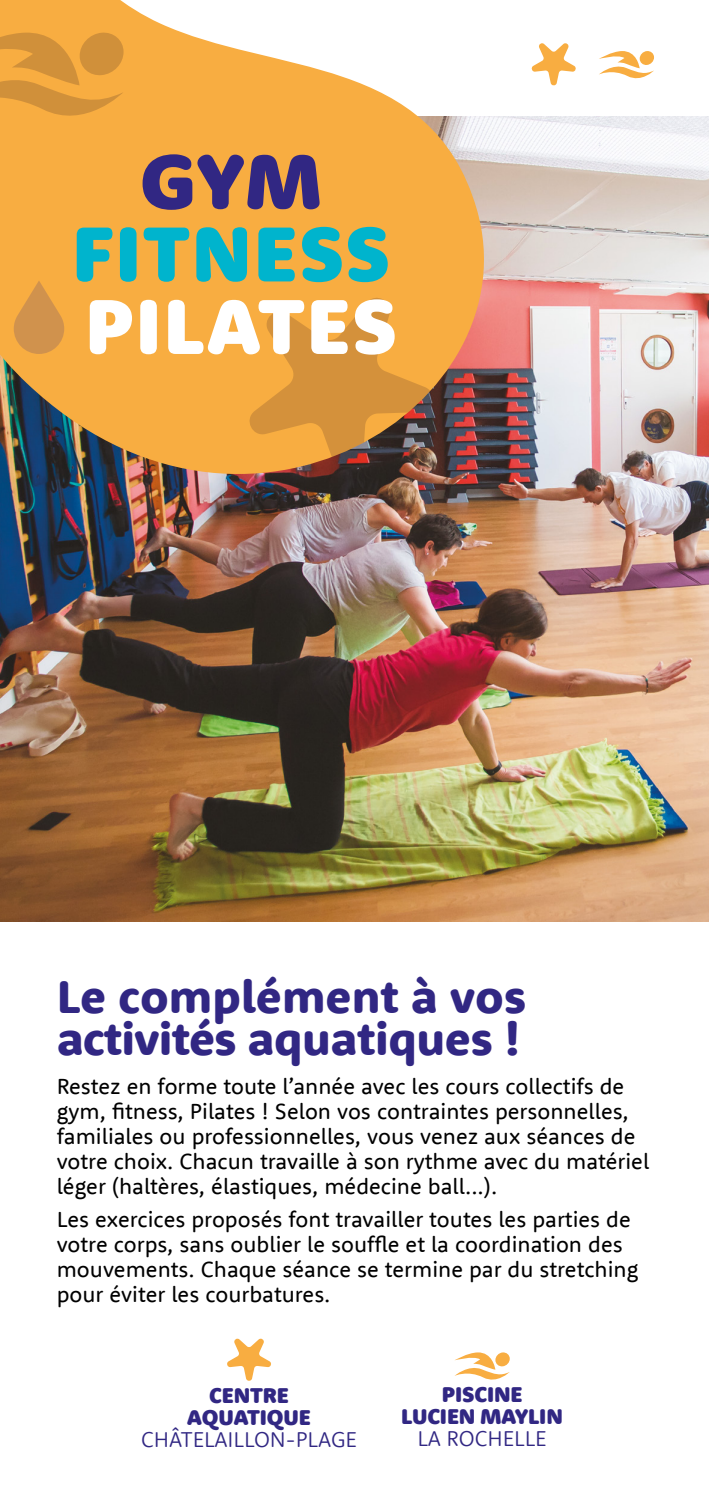
<style>
.page{position:relative;width:709px;height:1489px;background:#fff}
.page>*{position:absolute;margin:0;border:0;box-sizing:border-box;transform-origin:0 0}
.t1{font:900 80px "Rooney Sans";letter-spacing:.025em;color:#00b4cd}
.t2{font:900 80px "Rooney Sans";letter-spacing:.025em;color:#fff}
.t3{font:900 80px "Rooney Sans";color:#312783}
.t4{font:800 47.5px/42.5px "Rooney Sans";letter-spacing:-.01em;color:#312783}
.t5{font:22.5px/25px "Rooney Sans";color:#000}
.t6{font:900 22px/22px "Rooney Sans";letter-spacing:-.005em;color:#312783;text-align:center}
.t7{font:300 22px "Rooney Sans";letter-spacing:-.005em;color:#312783}
</style>
<div class="page">
<img style="left:0;top:116px;width:709px;height:805px">
<img style="left:0;top:0;width:533px;height:590px">
<svg style="left:243px;top:292px;width:195px;height:193px;background:#ca8c3d"></svg>
<svg style="left:227px;top:1338px;width:44px;height:43px"></svg>
<svg style="left:454px;top:1352px;width:56px;height:28px"></svg>
<svg style="left:14px;top:280px;width:50px;height:74px;background:#de9b48"></svg>
<svg style="left:0;top:32px;width:124px;height:86px;background:#e29d3d"></svg>
<svg style="left:599px;top:51px;width:55px;height:28px"></svg>
<svg style="left:530px;top:42px;width:46px;height:44px"></svg>
<h1 class="t3" style="left:140px;top:129px;width:184px">GYM</h1>
<h1 class="t1" style="left:72px;top:201px;width:320px">FITNESS</h1>
<h1 class="t2" style="left:85px;top:274px;width:314px">PILATES</h1>
<h2 class="t4" style="left:57px;top:973px;width:471px">Le complément à vos activités aquatiques !</h2>
<p class="t5" style="left:57px;top:1073px;width:594px">Restez en forme toute l’année avec les cours collectifs de gym, fitness, Pilates ! Selon vos contraintes personnelles, familiales ou professionnelles, vous venez aux séances de votre choix. Chacun travaille à son rythme avec du matériel léger (haltères, élastiques, médecine ball...).</p>
<p class="t5" style="left:57px;top:1205px;width:583px">Les exercices proposés font travailler toutes les parties de votre corps, sans oublier le souffle et la coordination des mouvements. Chaque séance se termine par du stretching pour éviter les courbatures.</p>
<p class="t6" style="left:187px;top:1383px;width:125px">CENTRE<br>AQUATIQUE</p>
<p class="t7" style="left:141px;top:1424px;width:217px">CHÂTELAILLON-PLAGE</p>
<p class="t6" style="left:401px;top:1382px;width:163px">PISCINE<br>LUCIEN MAYLIN</p>
<p class="t7" style="left:417px;top:1423px;width:131px">LA ROCHELLE</p>
</div>
